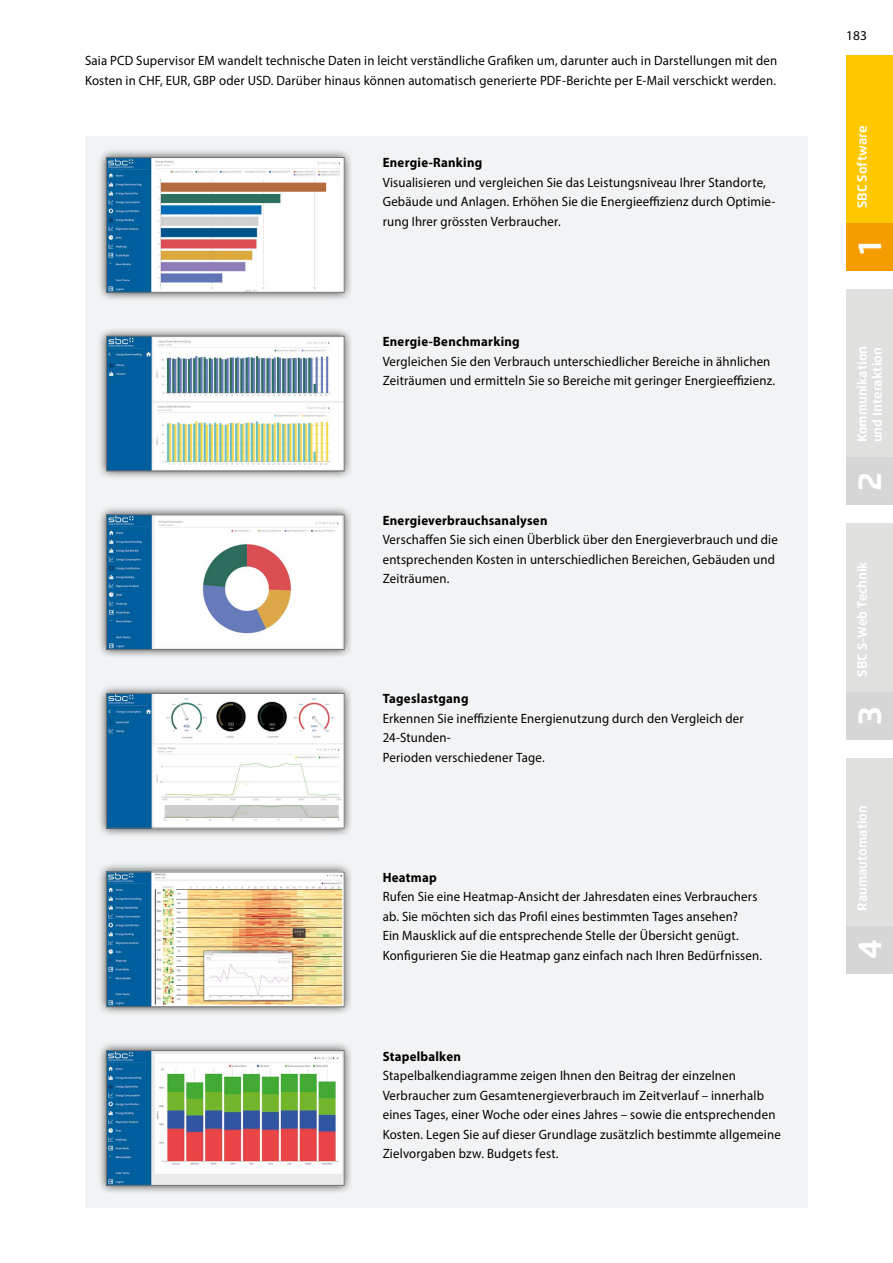
<style>
.page{position:relative;width:893px;height:1263px;background:#fff}
.page>*{position:absolute;margin:0;border:0;box-sizing:border-box;transform-origin:0 0}
.t1{font:700 33px "Flexo";color:#fff}
.Grundtext__regular_9{font:13.5px/19.5px "Myriad Pro";letter-spacing:.015em;color:#000;scale:.95 1}
.Grundtext__bold__9_1{font:700 13.5px "Myriad Pro";letter-spacing:.02em;color:#000;scale:.95 1}
.Grundtext__regular_9-2{font:13.5px "Myriad Pro";letter-spacing:.015em;color:#000}
.t2{font:700 13.2px/15px "Flexo";color:#fff}
</style>
<div class="page">
<div style="left:846px;top:55px;width:47px;height:216px;background:#fec800"></div>
<div style="left:846px;top:223px;width:47px;height:48px;background:#f59c00"></div>
<div style="left:846px;top:289px;width:47px;height:216px;background:#e0e0df"></div>
<div style="left:846px;top:458px;width:47px;height:47px;background:#d6d6d6"></div>
<div style="left:846px;top:524px;width:47px;height:215px;background:#e0e0df"></div>
<div style="left:846px;top:692px;width:47px;height:47px;background:#d6d6d6"></div>
<div style="left:846px;top:758px;width:47px;height:215px;background:#e0e0df"></div>
<div style="left:846px;top:926px;width:47px;height:47px;background:#d6d6d6"></div>
<div style="left:85px;top:136px;width:723px;height:1072px;background:#f2f3f4"></div>
<div style="left:97px;top:148px;width:257px;height:154px;background:#000;opacity:.75"></div>
<img style="left:108px;top:159px;width:234px;height:132px">
<div style="left:106px;top:157px;width:238px;height:136px;border:1px solid #706f6f"></div>
<div style="left:97px;top:327px;width:257px;height:153px;background:#000;opacity:.75"></div>
<img style="left:108px;top:338px;width:234px;height:131px">
<div style="left:106px;top:336px;width:238px;height:135px;border:1px solid #706f6f"></div>
<div style="left:97px;top:505px;width:257px;height:154px;background:#000;opacity:.75"></div>
<img style="left:108px;top:516px;width:234px;height:132px">
<div style="left:106px;top:514px;width:238px;height:136px;border:1px solid #706f6f"></div>
<div style="left:97px;top:684px;width:257px;height:153px;background:#000;opacity:.75"></div>
<img style="left:108px;top:695px;width:234px;height:131px">
<div style="left:106px;top:693px;width:238px;height:135px;border:1px solid #706f6f"></div>
<div style="left:97px;top:862px;width:257px;height:154px;background:#000;opacity:.75"></div>
<img style="left:108px;top:874px;width:234px;height:131px">
<div style="left:106px;top:872px;width:238px;height:135px;border:1px solid #706f6f"></div>
<div style="left:97px;top:1041px;width:257px;height:153px;background:#000;opacity:.75"></div>
<img style="left:108px;top:1052px;width:234px;height:131px">
<div style="left:106px;top:1050px;width:238px;height:135px;border:1px solid #706f6f"></div>
<p class="Grundtext__regular_9" style="left:85px;top:51px;width:730px">Saia PCD Supervisor EM wandelt technische Daten in leicht verständliche Grafiken um, darunter auch in Darstellungen mit den<br>Kosten in CHF, EUR, GBP oder USD. Darüber hinaus können automatisch generierte PDF-Berichte per E-Mail verschickt werden.</p>
<p class="Grundtext__bold__9_1" style="left:383px;top:154px;width:106px">Energie-Ranking</p>
<p class="Grundtext__regular_9" style="left:383px;top:172px;width:415px">Visualisieren und vergleichen Sie das Leistungsniveau Ihrer Standorte,<br>Gebäude und Anlagen. Erhöhen Sie die Energieeffizienz durch Optimie&shy;rung Ihrer grössten Verbraucher.</p>
<p class="Grundtext__bold__9_1" style="left:383px;top:333px;width:146px">Energie-Benchmarking</p>
<p class="Grundtext__regular_9" style="left:383px;top:351px;width:415px">Vergleichen Sie den Verbrauch unterschiedlicher Bereiche in ähnlichen<br>Zeiträumen und ermitteln Sie so Bereiche mit geringer Energieeffizienz.</p>
<p class="Grundtext__bold__9_1" style="left:383px;top:511px;width:175px">Energieverbrauchsanalysen</p>
<p class="Grundtext__regular_9" style="left:383px;top:530px;width:417px">Verschaffen Sie sich einen Überblick über den Energieverbrauch und die entsprechenden Kosten in unterschiedlichen Bereichen, Gebäuden und<br>Zeiträumen.</p>
<p class="Grundtext__bold__9_1" style="left:383px;top:690px;width:92px">Tageslastgang</p>
<p class="Grundtext__regular_9" style="left:383px;top:708px;width:381px">Erkennen Sie ineffiziente Energienutzung durch den Vergleich der<br>24-Stunden-<br>Perioden verschiedener Tage.</p>
<p class="Grundtext__bold__9_1" style="left:383px;top:868px;width:59px">Heatmap</p>
<p class="Grundtext__regular_9" style="left:383px;top:887px;width:401px">Rufen Sie eine Heatmap-Ansicht der Jahresdaten eines Verbrauchers ab. Sie möchten sich das Profil eines bestimmten Tages ansehen?<br>Ein Mausklick auf die entsprechende Stelle der Übersicht genügt.<br>Konfigurieren Sie die Heatmap ganz einfach nach Ihren Bedürfnissen.</p>
<p class="Grundtext__bold__9_1" style="left:383px;top:1047px;width:84px">Stapelbalken</p>
<p class="Grundtext__regular_9" style="left:383px;top:1065px;width:421px">Stapelbalkendiagramme zeigen Ihnen den Beitrag der einzelnen Verbraucher zum Gesamtenergieverbrauch im Zeitverlauf – innerhalb eines Tages, einer Woche oder eines Jahres – sowie die entsprechenden Kosten. Legen Sie auf dieser Grundlage zusätzlich bestimmte allgemeine Zielvorgaben bzw. Budgets fest.</p>
<p class="Grundtext__regular_9-2" style="left:846px;top:27px;width:22px">183</p>
<p class="t2" style="left:855px;top:208px;width:84px;rotate:-90deg">SBC Software</p>
<h1 class="t1" style="left:850px;top:254px;width:14px;rotate:-90deg">1</h1>
<p class="t2" style="left:855px;top:442px;width:98px;rotate:-90deg">Kommunikation und Interaktion</p>
<h1 class="t1" style="left:850px;top:491px;width:20px;rotate:-90deg">2</h1>
<p class="t2" style="left:855px;top:676px;width:117px;rotate:-90deg">SBC S-Web Technik</p>
<h1 class="t1" style="left:850px;top:725px;width:20px;rotate:-90deg">3</h1>
<p class="t2" style="left:855px;top:911px;width:107px;rotate:-90deg">Raumautomation</p>
<h1 class="t1" style="left:850px;top:959px;width:21px;rotate:-90deg">4</h1>
</div>
